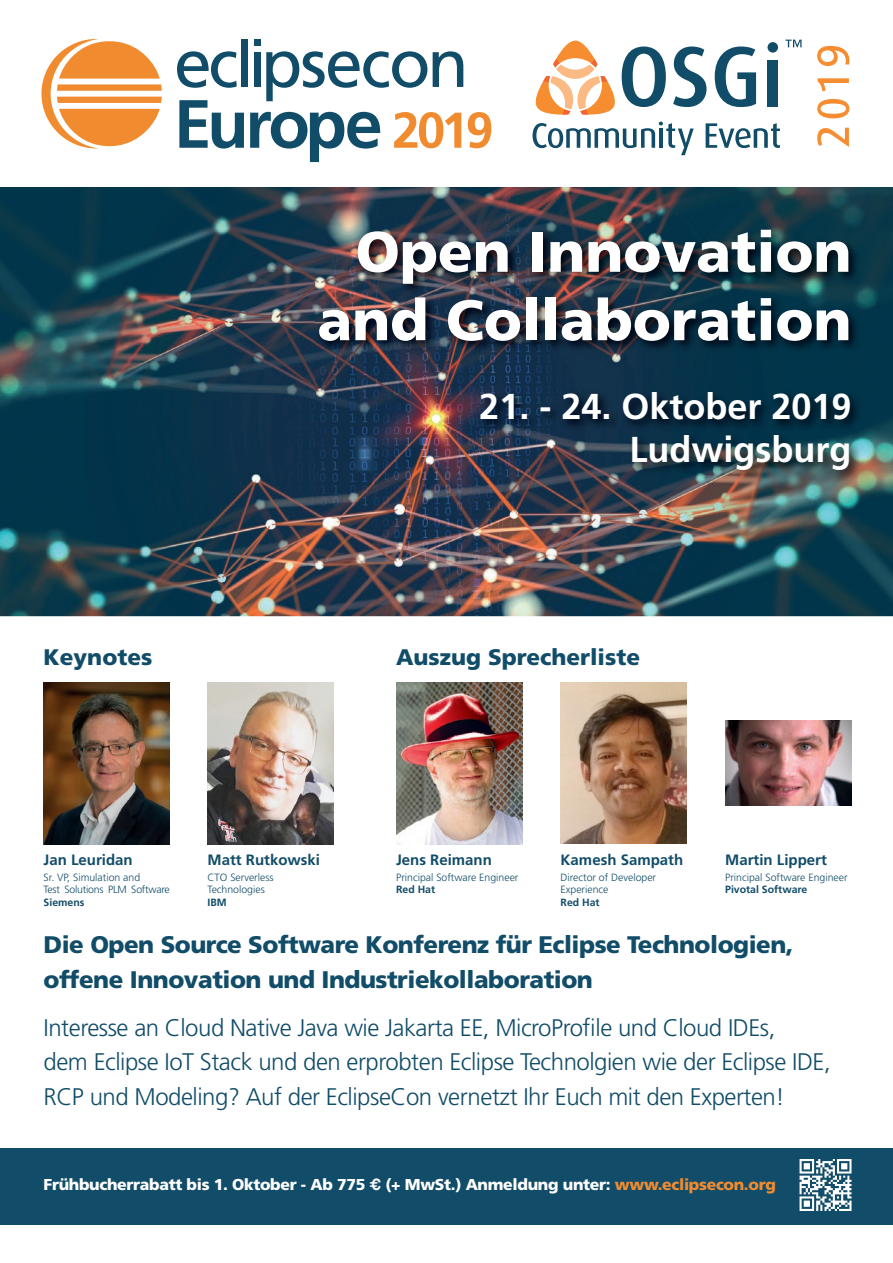
<style>
.page{position:relative;width:893px;height:1263px;background:#fff}
.page>*{position:absolute;margin:0;border:0;box-sizing:border-box;transform-origin:0 0}
.t1{font:900 57px/68.4px "Frutiger CE";color:#fff;text-align:right}
.t2{font:700 36px/43.2px "Frutiger CE";color:#fff;text-align:right}
.t3{font:300 24px/34.5px "Frutiger";letter-spacing:-.02em;color:#114c68}
.t4{font:900 24px/34.5px "Frutiger CE";letter-spacing:-.02em;color:#114c68}
.t5{font:900 22.5px "Frutiger CE";color:#114c68}
.t6{font:900 15.75px "Frutiger CE";letter-spacing:-.02em;color:#fff}
.t7{font:700 15px "Frutiger CE";color:#114c68}
.t8{font:300 10.5px/12.6px "Frutiger";color:#114c68}
.t9{font:300 10.5px/12.6px "Frutiger";letter-spacing:-.02em;color:#114c68}
.s1{font-family:"Frutiger CE";font-weight:700}
.s2{font-family:"Helvetica";font-weight:700}
.s3{color:#f18b30}
</style>
<div class="page">
<img style="left:0;top:187px;width:893px;height:429px">
<div style="left:767px;top:42px;width:11px;height:11px;background:#114c68;border-radius:50%"></div>
<svg style="left:785px;top:40px;width:16px;height:7px"></svg>
<svg style="left:535px;top:41px;width:131px;height:74px"></svg>
<svg style="left:673px;top:47px;width:33px;height:60px"></svg>
<svg style="left:715px;top:47px;width:41px;height:60px"></svg>
<div style="left:768px;top:60px;width:10px;height:46px;background:#114c68"></div>
<svg style="left:532px;top:122px;width:162px;height:33px"></svg>
<svg style="left:706px;top:123px;width:74px;height:25px"></svg>
<svg style="left:817px;top:128px;width:32px;height:19px"></svg>
<svg style="left:817px;top:99px;width:32px;height:19px"></svg>
<svg style="left:818px;top:78px;width:31px;height:13px"></svg>
<svg style="left:817px;top:46px;width:32px;height:20px"></svg>
<svg style="left:41px;top:39px;width:121px;height:109px"></svg>
<svg style="left:177px;top:51px;width:60px;height:37px"></svg>
<div style="left:241px;top:39px;width:7px;height:48px;background:#114c68"></div>
<div style="left:254px;top:52px;width:7px;height:35px;background:#114c68"></div>
<svg style="left:266px;top:51px;width:161px;height:50px"></svg>
<svg style="left:433px;top:51px;width:30px;height:36px"></svg>
<svg style="left:179px;top:100px;width:65px;height:49px"></svg>
<svg style="left:250px;top:112px;width:130px;height:50px"></svg>
<svg style="left:394px;top:112px;width:67px;height:36px"></svg>
<div style="left:254px;top:39px;width:7px;height:7px;background:#114c68"></div>
<svg style="left:468px;top:112px;width:23px;height:36px"></svg>
<img style="left:725px;top:721px;width:126px;height:84px">
<img style="left:396px;top:682px;width:126px;height:162px">
<img style="left:208px;top:682px;width:126px;height:162px">
<img style="left:44px;top:682px;width:126px;height:162px">
<div style="left:0;top:1148px;width:893px;height:76px;background:#114c68"></div>
<svg style="left:799px;top:1159px;width:52px;height:52px"></svg>
<img style="left:315px;top:226px;width:547px;height:257px">
<img style="left:561px;top:682px;width:126px;height:162px">
<p class="t1" style="left:317px;top:218px;width:536px">Open Innovation and Collaboration</p>
<p class="t2" style="left:479px;top:384px;width:374px">21. - 24. Oktober 2019<br>Ludwigsburg</p>
<p class="t5" style="left:44px;top:644px;width:110px">Keynotes</p>
<p class="t5" style="left:396px;top:644px;width:246px">Auszug Sprecherliste</p>
<p class="t7" style="left:44px;top:851px;width:91px">Jan Leuridan</p>
<p class="t9" style="left:44px;top:871px;width:128px">Sr. VP, Simulation and<br>Test Solutions PLM Software<br><span class="s1">Siemens</span></p>
<p class="t7" style="left:208px;top:851px;width:114px">Matt Rutkowski</p>
<p class="t8" style="left:208px;top:871px;width:67px">CTO Serverless<br>Technologies<br><span class="s1">IBM</span></p>
<p class="t7" style="left:396px;top:851px;width:97px">Jens Reimann</p>
<p class="t8" style="left:396px;top:871px;width:124px">Principal Software Engineer<br><span class="s1">Red Hat</span></p>
<p class="t7" style="left:561px;top:851px;width:124px">Kamesh Sampath</p>
<p class="t8" style="left:561px;top:871px;width:97px">Director of Developer<br>Experience<br><span class="s1">Red Hat</span></p>
<p class="t7" style="left:725px;top:851px;width:103px">Martin Lippert</p>
<p class="t8" style="left:725px;top:871px;width:124px">Principal Software Engineer<br><span class="s1">Pivotal Software</span></p>
<p class="t4" style="left:44px;top:927px;width:751px">Die Open Source Software Konferenz für Eclipse Technologien, offene Innovation und Industriekollaboration</p>
<p class="t3" style="left:44px;top:1010px;width:789px">Interesse an Cloud Native Java wie Jakarta EE, MicroProfile und Cloud IDEs,<br>dem Eclipse IoT Stack und den erprobten Eclipse Technolgien wie der Eclipse IDE,<br>RCP und Modeling? Auf der EclipseCon vernetzt Ihr Euch mit den Experten!</p>
<p class="t6" style="left:44px;top:1175px;width:734px">Frühbucherrabatt bis 1. Oktober - Ab 775 <span class="s2">€</span> (+ MwSt.) Anmeldung unter: <span class="s3">www.eclipsecon.org</span></p>
</div>
